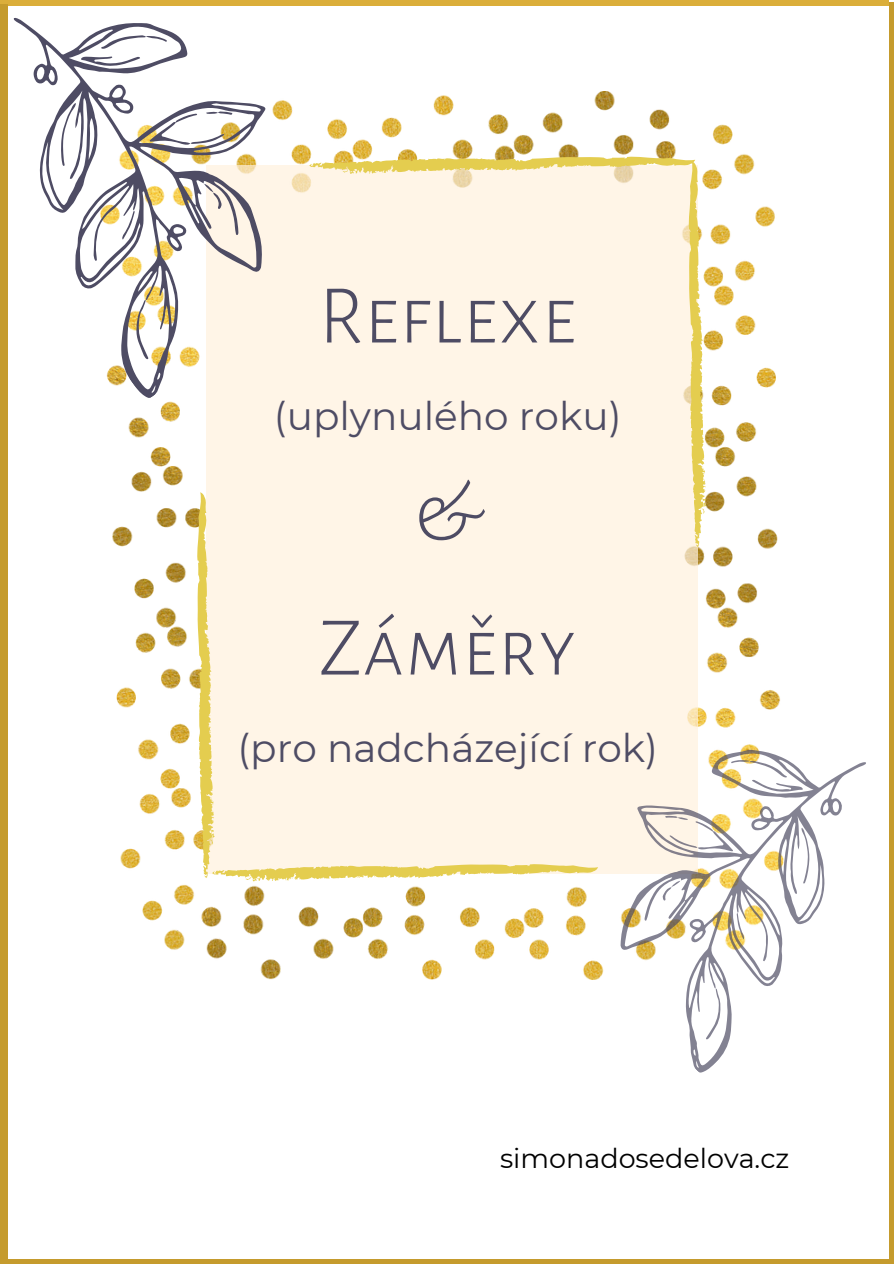
<style>
.page{position:relative;width:894px;height:1264px;background:#fff}
.page>*{position:absolute;margin:0;border:0;box-sizing:border-box;transform-origin:0 0}
.t1{font:300 84px/135px "Alegreya Sans SC";color:#4e4c64;text-align:center}
.t2{font:39px "Montserrat";color:#4e4c64}
.t3{font:27px "Montserrat";color:#000}
</style>
<div class="page">
<img style="left:112px;top:91px;width:666px;height:888px">
<div style="left:206px;top:166px;width:491px;height:707px;background:#fff5e7"></div>
<svg style="left:688px;top:186px;width:18px;height:361px"></svg>
<svg style="left:197px;top:517px;width:337px;height:364px"></svg>
<svg style="left:364px;top:157px;width:306px;height:17px"></svg>
<svg style="left:534px;top:669px;width:332px;height:404px"></svg>
<svg style="left:685px;top:988px;width:52px;height:52px"></svg>
<svg style="left:726px;top:912px;width:27px;height:27px"></svg>
<svg style="left:659px;top:750px;width:171px;height:151px"></svg>
<svg style="left:7px;top:6px;width:357px;height:396px"></svg>
<svg style="left:118px;top:300px;width:56px;height:60px"></svg>
<svg style="left:113px;top:210px;width:31px;height:29px"></svg>
<svg style="left:204px;top:182px;width:21px;height:27px"></svg>
<svg style="left:80px;top:23px;width:87px;height:64px"></svg>
<svg style="left:149px;top:105px;width:84px;height:57px"></svg>
<svg style="left:38px;top:103px;width:63px;height:63px"></svg>
<hr style="left:1px;top:1259px;width:892px;height:4px;background:#c59b2d">
<div style="left:0;top:0;width:888px;height:6px;background:#dbae3a"></div>
<hr style="left:889px;top:2px;width:4px;height:1261px;background:#c59b2d">
<div style="left:0;top:4px;width:7px;height:1259px;background:#c59b2d"></div>
<p class="t1" style="left:318px;top:250px;width:260px">Reflexe</p>
<p class="t2" style="left:274px;top:392px;width:349px">(uplynulého roku)</p>
<p class="t1" style="left:319px;top:446px;width:259px">&amp;<br>Záměry</p>
<p class="t2" style="left:237px;top:724px;width:422px">(pro nadcházející rok)</p>
<p class="t3" style="left:500px;top:1141px;width:291px">simonadosedelova.cz</p>
</div>
